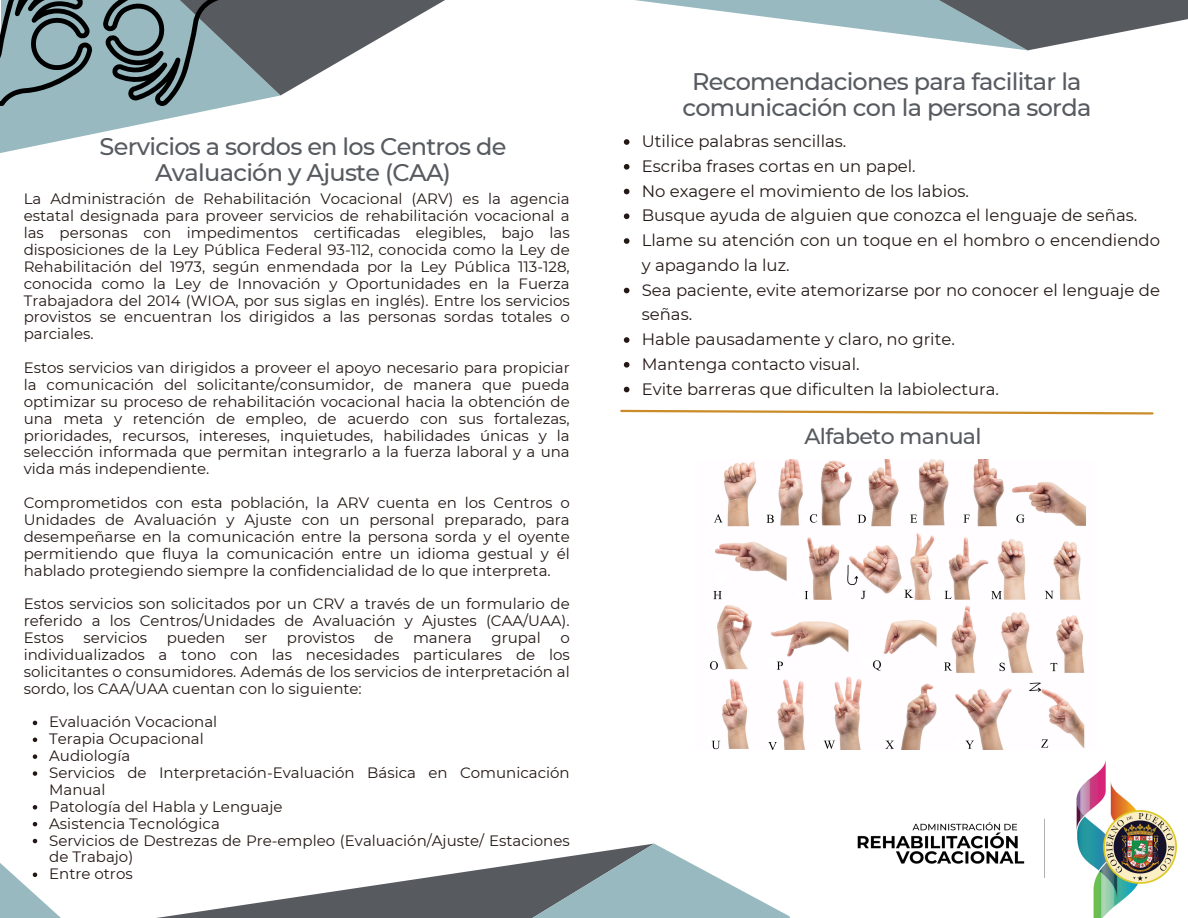
<style>
.page{position:relative;width:1188px;height:918px;background:#fff}
.page>*{position:absolute;margin:0;border:0;box-sizing:border-box;transform-origin:0 0}
.t1{font:500 24px/25.8px "Montserrat";letter-spacing:-.03em;color:#575a5f;text-align:center}
.t2{font:500 22.05px "Montserrat";letter-spacing:-.03em;color:#575a5f}
.t3{font:16.5px/24.8px "Montserrat";color:#231815}
.t4{font:15px/16.8px "Montserrat";color:#231815;text-align:justify}
</style>
<div class="page">
<svg style="left:0;top:0;width:234px;height:153px;fill:#97b9bf"></svg>
<svg style="left:225px;top:0;width:220px;height:105px;fill:#575a5f"></svg>
<svg style="left:635px;top:0;width:553px;height:51px"></svg>
<img style="left:709px;top:459px;width:377px;height:290px">
<svg style="left:779px;top:704px;width:307px;height:46px"></svg>
<img style="left:912px;top:760px;width:265px;height:158px">
<svg style="left:620px;top:409px;width:534px;height:6px"></svg>
<svg style="left:0;top:0;width:92px;height:106px;background:#738d91"></svg>
<svg style="left:103px;top:0;width:122px;height:106px;background:#6f878b"></svg>
<svg style="left:624px;top:139px;width:5px;height:6px"></svg>
<svg style="left:624px;top:164px;width:5px;height:6px"></svg>
<svg style="left:624px;top:189px;width:5px;height:5px"></svg>
<svg style="left:624px;top:213px;width:5px;height:6px"></svg>
<svg style="left:624px;top:238px;width:5px;height:6px"></svg>
<svg style="left:624px;top:288px;width:5px;height:5px"></svg>
<svg style="left:624px;top:337px;width:5px;height:6px"></svg>
<svg style="left:624px;top:362px;width:5px;height:6px"></svg>
<svg style="left:624px;top:387px;width:5px;height:5px"></svg>
<svg style="left:33px;top:721px;width:4px;height:4px"></svg>
<svg style="left:33px;top:738px;width:4px;height:4px"></svg>
<svg style="left:33px;top:754px;width:4px;height:5px"></svg>
<svg style="left:33px;top:771px;width:4px;height:5px"></svg>
<svg style="left:33px;top:805px;width:4px;height:5px"></svg>
<svg style="left:33px;top:822px;width:4px;height:4px"></svg>
<svg style="left:0;top:835px;width:997px;height:83px"></svg>
<p class="t1" style="left:100px;top:133px;width:408px">Servicios a sordos en los Centros de<br>Avaluación y Ajuste (CAA)</p>
<h1 class="t4" style="left:24px;top:191px;width:548px">La Administración de Rehabilitación Vocacional (ARV) es la agencia estatal designada para proveer servicios de rehabilitación vocacional a las personas con impedimentos certificadas elegibles, bajo las disposiciones de la Ley Pública Federal 93-112, conocida como la Ley de Rehabilitación del 1973, según enmendada por la Ley Pública 113-128, conocida como la Ley de Innovación y Oportunidades en la Fuerza Trabajadora del 2014 (WIOA, por sus siglas en inglés). Entre los servicios provistos se encuentran los dirigidos a las personas sordas totales o parciales.</h1>
<p class="t4" style="left:24px;top:359px;width:548px">Estos servicios van dirigidos a proveer el apoyo necesario para propiciar la comunicación del solicitante/consumidor, de manera que pueda optimizar su proceso de rehabilitación vocacional hacia la obtención de una meta y retención de empleo, de acuerdo con sus fortalezas, prioridades, recursos, intereses, inquietudes, habilidades únicas y la selección informada que permitan integrarlo a la fuerza laboral y a una vida más independiente.</p>
<p class="t4" style="left:24px;top:494px;width:548px">Comprometidos con esta población, la ARV cuenta en los Centros o Unidades de Avaluación y Ajuste con un personal preparado, para desempeñarse en la comunicación entre la persona sorda y el oyente permitiendo que fluya la comunicación entre un idioma gestual y él hablado protegiendo siempre la confidencialidad de lo que interpreta.</p>
<p class="t4" style="left:24px;top:596px;width:548px">Estos servicios son solicitados por un CRV a través de un formulario de referido a los Centros/Unidades de Avaluación y Ajustes (CAA/UAA).<br>Estos</p>
<p class="t4" style="left:83px;top:629px;width:65px">servicios</p>
<p class="t4" style="left:167px;top:629px;width:60px">pueden</p>
<p class="t4" style="left:245px;top:629px;width:24px">ser</p>
<p class="t4" style="left:287px;top:629px;width:69px">provistos</p>
<p class="t4" style="left:374px;top:629px;width:21px">de</p>
<p class="t4" style="left:413px;top:629px;width:60px">manera</p>
<p class="t4" style="left:491px;top:629px;width:51px">grupal</p>
<p class="t4" style="left:24px;top:629px;width:548px;text-indent:537px">o individualizados a tono con las necesidades particulares de los solicitantes o consumidores. Además de los servicios de interpretación al sordo, los CAA/UAA cuentan con lo siguiente:</p>
<p class="t4" style="left:49px;top:714px;width:169px">Evaluación Vocacional</p>
<p class="t4" style="left:49px;top:731px;width:156px">Terapia Ocupacional</p>
<p class="t4" style="left:49px;top:747px;width:83px">Audiología</p>
<p class="t4" style="left:49px;top:764px;width:522px">Servicios de Interpretación-Evaluación Básica en Comunicación<br>Manual</p>
<p class="t4" style="left:49px;top:798px;width:235px">Patología del Habla y Lenguaje</p>
<p class="t4" style="left:49px;top:815px;width:172px">Asistencia Tecnológica</p>
<p class="t4" style="left:49px;top:832px;width:522px">Servicios de Destrezas de Pre-empleo (Evaluación/Ajuste/ Estaciones de Trabajo)</p>
<p class="t4" style="left:49px;top:866px;width:85px">Entre otros</p>
<p class="t1" style="left:682px;top:68px;width:411px">Recomendaciones para facilitar la comunicación con la persona sorda</p>
<h1 class="t3" style="left:642px;top:129px;width:206px">Utilice palabras sencillas.</h1>
<p class="t3" style="left:642px;top:154px;width:276px">Escriba frases cortas en un papel.</p>
<p class="t3" style="left:642px;top:178px;width:329px">No exagere el movimiento de los labios.</p>
<p class="t3" style="left:642px;top:203px;width:497px">Busque ayuda de alguien que conozca el lenguaje de señas.</p>
<p class="t3" style="left:642px;top:228px;width:520px">Llame su atención con un toque en el hombro o encendiendo y apagando la luz.</p>
<p class="t3" style="left:642px;top:277px;width:520px">Sea paciente, evite atemorizarse por no conocer el lenguaje de señas.</p>
<p class="t3" style="left:642px;top:327px;width:315px">Hable pausadamente y claro, no grite.</p>
<p class="t3" style="left:642px;top:352px;width:219px">Mantenga contacto visual.</p>
<p class="t3" style="left:642px;top:376px;width:359px">Evite barreras que dificulten la labiolectura.</p>
<h1 class="t2" style="left:804px;top:422px;width:179px">Alfabeto manual</h1>
</div>
